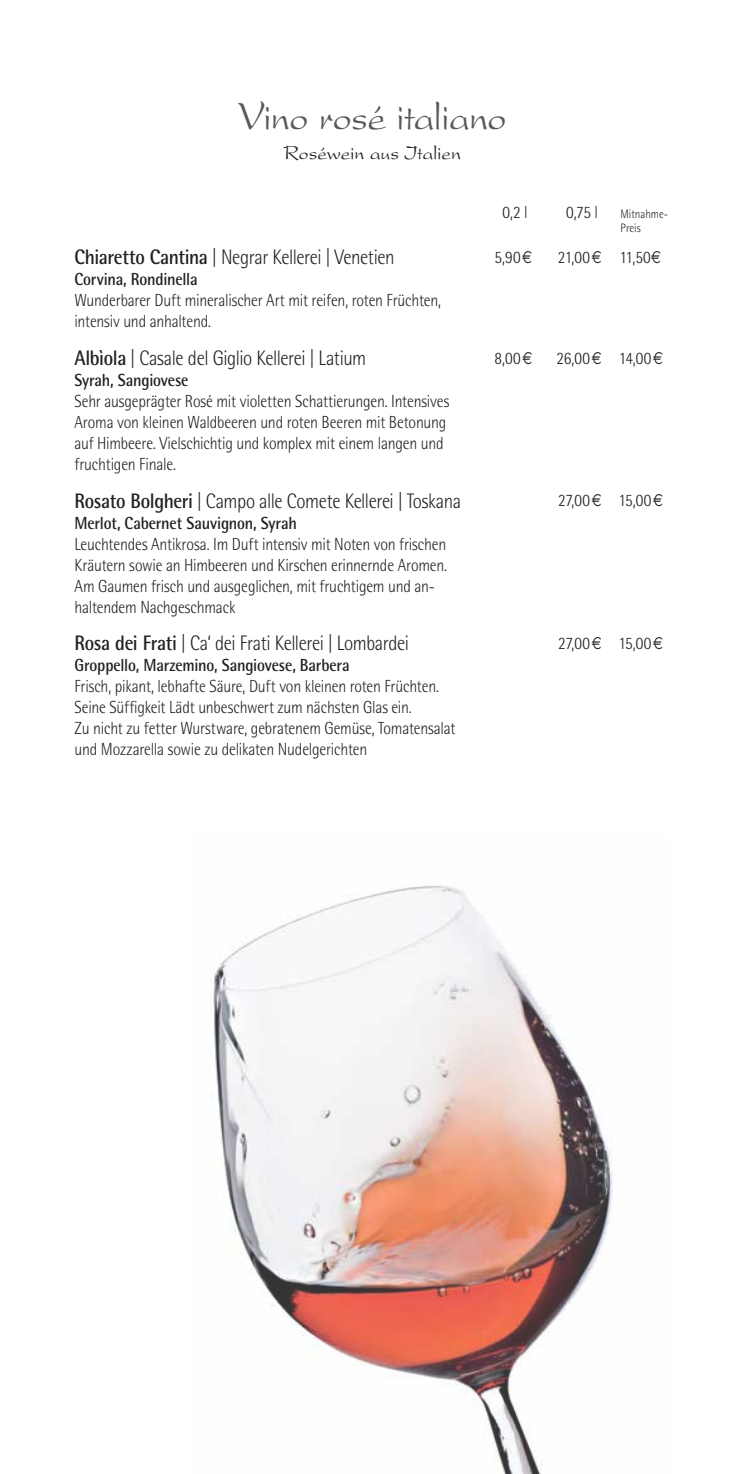
<style>
.page{position:relative;width:745px;height:1474px;background:#fff}
.page>*{position:absolute;margin:0;border:0;box-sizing:border-box;transform-origin:0 0}
.t1{font:42px "Present";letter-spacing:-.015em;color:#58595b;scale:.9 1}
.t2{font:300 21px "Rotis Semi Sans";letter-spacing:-.025em;color:#231f20;scale:.9 1}
.t3{font:21px "Present";letter-spacing:-.01em;color:#231f20;scale:.93 1}
.t4{font:300 17.5px/21px "Rotis Semi Sans";letter-spacing:-.01em;color:#231f20;scale:.9 1}
.t5{font:700 17.5px "Rotis Semi Sans";letter-spacing:-.01em;color:#231f20;scale:.9 1}
.t6{font:300 12.25px/14px "Rotis Semi Sans";color:#231f20;scale:.9 1}
.s1{font-weight:700}
.s2{font-family:"Euro Sans";font-weight:400}
</style>
<div class="page">
<img style="left:212px;top:885px;width:401px;height:588px">
<h1 class="t1" style="left:238px;top:93px;width:299px">Vino rosé italiano</h1>
<p class="t3" style="left:284px;top:141px;width:192px">Roséwein aus Italien</p>
<p class="t2" style="left:74px;top:245px;width:357px"><span class="s1">Chiaretto Cantina</span> | Negrar Kellerei | Venetien</p>
<p class="t5" style="left:74px;top:268px;width:138px">Corvina, Rondinella</p>
<p class="t4" style="left:74px;top:290px;width:408px">Wunderbarer Duft mineralischer Art mit reifen, roten Früchten, intensiv und anhaltend.</p>
<p class="t2" style="left:74px;top:346px;width:325px"><span class="s1">Albìola</span> | Casale del Giglio Kellerei | Latium</p>
<p class="t5" style="left:74px;top:369px;width:128px">Syrah, Sangiovese</p>
<p class="t4" style="left:74px;top:390px;width:417px">Sehr ausgeprägter Rosé mit violetten Schattierungen. Intensives Aroma von kleinen Waldbeeren und roten Beeren mit Betonung auf Himbeere. Vielschichtig und komplex mit einem langen und fruchtigen Finale.</p>
<p class="t2" style="left:74px;top:488px;width:431px"><span class="s1">Rosato Bolgheri</span> | Campo alle Comete Kellerei | Toskana</p>
<p class="t5" style="left:74px;top:512px;width:248px">Merlot, Cabernet Sauvignon, Syrah</p>
<p class="t4" style="left:74px;top:533px;width:415px">Leuchtendes Antikrosa. Im Duft intensiv mit Noten von frischen Kräutern sowie an Himbeeren und Kirschen erinnernde Aromen.<br>Am Gaumen frisch und ausgeglichen, mit fruchtigem und an&shy;haltendem Nachgeschmack</p>
<p class="t2" style="left:74px;top:631px;width:373px"><span class="s1">Rosa dei Frati</span> | Ca‘ dei Frati Kellerei | Lombardei</p>
<p class="t5" style="left:74px;top:654px;width:307px">Groppello, Marzemino, Sangiovese, Barbera</p>
<p class="t4" style="left:74px;top:675px;width:425px">Frisch, pikant, lebhafte Säure, Duft von kleinen roten Früchten.<br>Seine Süffigkeit Lädt unbeschwert zum nächsten Glas ein.<br>Zu nicht zu fetter Wurstware, gebratenem Gemüse, Tomatensalat und Mozzarella sowie zu delikaten Nudelgerichten</p>
<p class="t4" style="left:502px;top:202px;width:29px">0,2 l</p>
<p class="t4" style="left:566px;top:202px;width:37px">0,75 l</p>
<p class="t6" style="left:620px;top:207px;width:54px">Mitnahme-<br>Preis</p>
<p class="t4" style="left:494px;top:246px;width:43px">5,90<span class="s2">€</span></p>
<p class="t4" style="left:557px;top:246px;width:116px">21,00<span class="s2">€</span> 11,50<span class="s2">€</span></p>
<p class="t4" style="left:494px;top:347px;width:43px">8,00<span class="s2">€</span></p>
<p class="t4" style="left:556px;top:347px;width:119px">26,00<span class="s2">€</span> 14,00<span class="s2">€</span></p>
<p class="t4" style="left:558px;top:490px;width:118px">27,00<span class="s2">€</span> 15,00<span class="s2">€</span></p>
<p class="t4" style="left:558px;top:632px;width:118px">27,00<span class="s2">€</span> 15,00<span class="s2">€</span></p>
</div>
